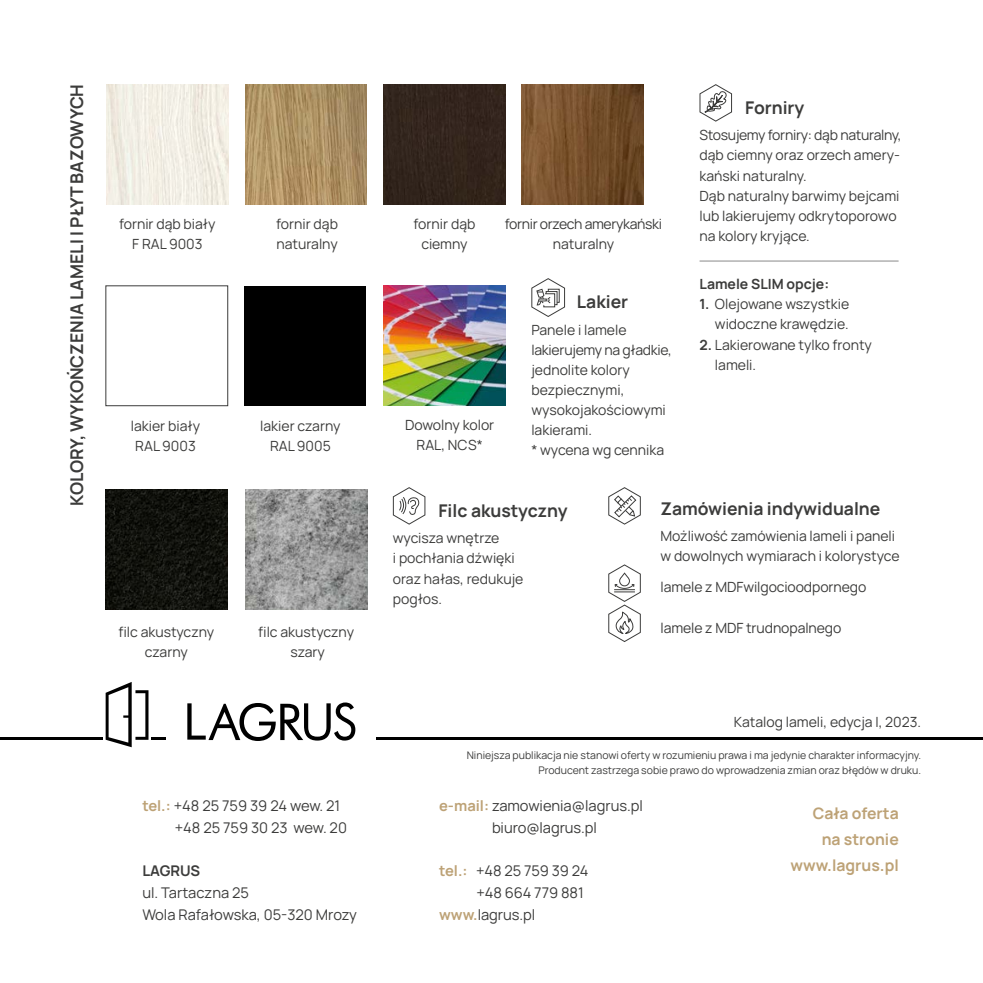
<style>
.page{position:relative;width:983px;height:983px;background:#fff}
.page>*{position:absolute;margin:0;border:0;box-sizing:border-box;transform-origin:0 0}
.t1{font:700 17.5px "Manrope";color:#3c3c3b}
.t2{font:700 15.75px/26.2px "Manrope";color:#bda276;text-align:right}
.t3{font:14.7px/21.9px "Manrope";letter-spacing:-.005em;color:#3c3c3b}
.t4{font:700 14.7px "Manrope";color:#3c3c3b}
.t5{font:14px/20.1px "Manrope";color:#3c3c3b;text-align:center}
.t6{font:14px/20.1px "Manrope";letter-spacing:-.025em;color:#3c3c3b;text-align:center}
.t7{font:700 14px "Manrope";color:#3c3c3b}
.t8{font:10.5px/14.9px "Manrope";color:#3c3c3b;text-align:right}
.s1{font-weight:700}
.s2{font-weight:700;color:#bda276}
</style>
<div class="page">
<img style="left:106px;top:489px;width:121px;height:120px">
<img style="left:107px;top:84px;width:121px;height:120px">
<img style="left:245px;top:84px;width:121px;height:120px">
<div style="left:384px;top:84px;width:121px;height:120px;background:#32241c"></div>
<img style="left:521px;top:84px;width:122px;height:120px">
<svg style="left:699px;top:84px;width:33px;height:38px"></svg>
<img style="left:245px;top:489px;width:122px;height:120px">
<svg style="left:392px;top:487px;width:33px;height:38px"></svg>
<svg style="left:187px;top:702px;width:168px;height:38px"></svg>
<hr style="left:377px;top:736px;width:605px;height:3px;background:#000">
<hr style="left:151px;top:736px;width:15px;height:3px;background:#000">
<hr style="left:0;top:736px;width:103px;height:3px;background:#000">
<svg style="left:106px;top:682px;width:42px;height:65px"></svg>
<div style="left:106px;top:285px;width:122px;height:121px;border:1px solid #3c3c3b"></div>
<div style="left:244px;top:286px;width:122px;height:120px;background:#000"></div>
<img style="left:383px;top:285px;width:122px;height:120px">
<svg style="left:531px;top:278px;width:34px;height:39px"></svg>
<hr style="left:699px;top:260px;width:199px;height:2px;background:#bcbcbc">
<svg style="left:608px;top:487px;width:33px;height:38px"></svg>
<svg style="left:608px;top:564px;width:33px;height:78px"></svg>
<p class="t1" style="left:64px;top:506px;width:423px;rotate:-90deg">KOLORY, WYKOŃCZENIA LAMELI I PŁYT BAZOWYCH</p>
<p class="t5" style="left:119px;top:213px;width:98px">fornir dąb biały<br>F RAL 9003</p>
<p class="t5" style="left:413px;top:213px;width:63px">fornir dąb ciemny</p>
<p class="t6" style="left:505px;top:213px;width:158px">fornir orzech amerykański naturalny</p>
<p class="t5" style="left:276px;top:213px;width:63px;text-align:left">fornir dąb naturalny</p>
<p class="t5" style="left:131px;top:415px;width:71px">lakier biały<br>RAL 9003</p>
<p class="t5" style="left:260px;top:415px;width:82px">lakier czarny<br>RAL 9005</p>
<p class="t5" style="left:405px;top:414px;width:91px">Dowolny kolor<br>RAL, NCS*</p>
<p class="t1" style="left:576px;top:289px;width:53px">Lakier</p>
<p class="t5" style="left:531px;top:319px;width:142px;text-align:left">Panele i lamele lakierujemy na gładkie, jednolite kolory bezpiecznymi, wysokojakościowymi lakierami.<br>* wycena wg cennika</p>
<p class="t1" style="left:744px;top:95px;width:61px">Forniry</p>
<p class="t5" style="left:699px;top:124px;width:203px;text-align:left">Stosujemy forniry: dąb naturalny, dąb ciemny oraz orzech amery&shy;kański naturalny.<br>Dąb naturalny barwimy bejcami lub lakierujemy odkrytoporowo na kolory kryjące.</p>
<p class="t7" style="left:699px;top:274px;width:131px">Lamele SLIM opcje:</p>
<p class="t5" style="left:699px;top:293px;width:151px;text-align:right"><span class="s1">1.</span> Olejowane wszystkie widoczne krawędzie.</p>
<p class="t5" style="left:714px;top:334px;width:158px;text-align:left;text-indent:-15px"><span class="s1">2.</span> Lakierowane tylko fronty lameli.</p>
<p class="t5" style="left:118px;top:621px;width:97px">filc akustyczny czarny</p>
<p class="t5" style="left:258px;top:621px;width:97px">filc akustyczny szary</p>
<p class="t3" style="left:175px;top:794px;width:174px;text-indent:-32px"><span class="s2">tel.:</span> +48 25 759 39 24 wew. 21 +48 25 759 30 23 wew. 20</p>
<p class="t4" style="left:142px;top:859px;width:59px">LAGRUS</p>
<p class="t3" style="left:142px;top:880px;width:216px">ul. Tartaczna 25<br>Wola Rafałowska, 05-320 Mrozy</p>
<p class="t1" style="left:438px;top:498px;width:131px">Filc akustyczny</p>
<p class="t5" style="left:393px;top:527px;width:132px;text-align:left">wycisza wnętrze<br>i pochłania dźwięki oraz hałas, redukuje pogłos.</p>
<p class="t1" style="left:660px;top:496px;width:221px">Zamówienia indywidualne</p>
<p class="t5" style="left:660px;top:525px;width:240px;text-align:left">Możliwość zamówienia lameli i paneli w dowolnych wymiarach i kolorystyce</p>
<p class="t5" style="left:660px;top:576px;width:207px">lamele z MDFwilgocioodpornego</p>
<p class="t5" style="left:660px;top:617px;width:182px">lamele z MDF trudnopalnego</p>
<p class="t5" style="left:733px;top:711px;width:189px">Katalog lameli, edycja I, 2023.</p>
<p class="t8" style="left:466px;top:747px;width:455px">Niniejsza publikacja nie stanowi oferty w rozumieniu prawa i ma jedynie charakter informacyjny.<br>Producent zastrzega sobie prawo do wprowadzenia zmian oraz błędów w druku.</p>
<p class="t3" style="left:439px;top:794px;width:205px;text-align:center"><span class="s2">e-mail:</span> zamowienia@lagrus.pl biuro@lagrus.pl</p>
<p class="t3" style="left:439px;top:858px;width:151px"><span class="s2">tel.:</span> +48 25 759 39 24</p>
<p class="t3" style="left:476px;top:880px;width:109px">+48 664 779 881</p>
<p class="t3" style="left:439px;top:902px;width:97px"><span class="s2">www.</span>lagrus.pl</p>
<p class="t2" style="left:790px;top:798px;width:110px">Cała oferta na stronie www.lagrus.pl</p>
</div>
